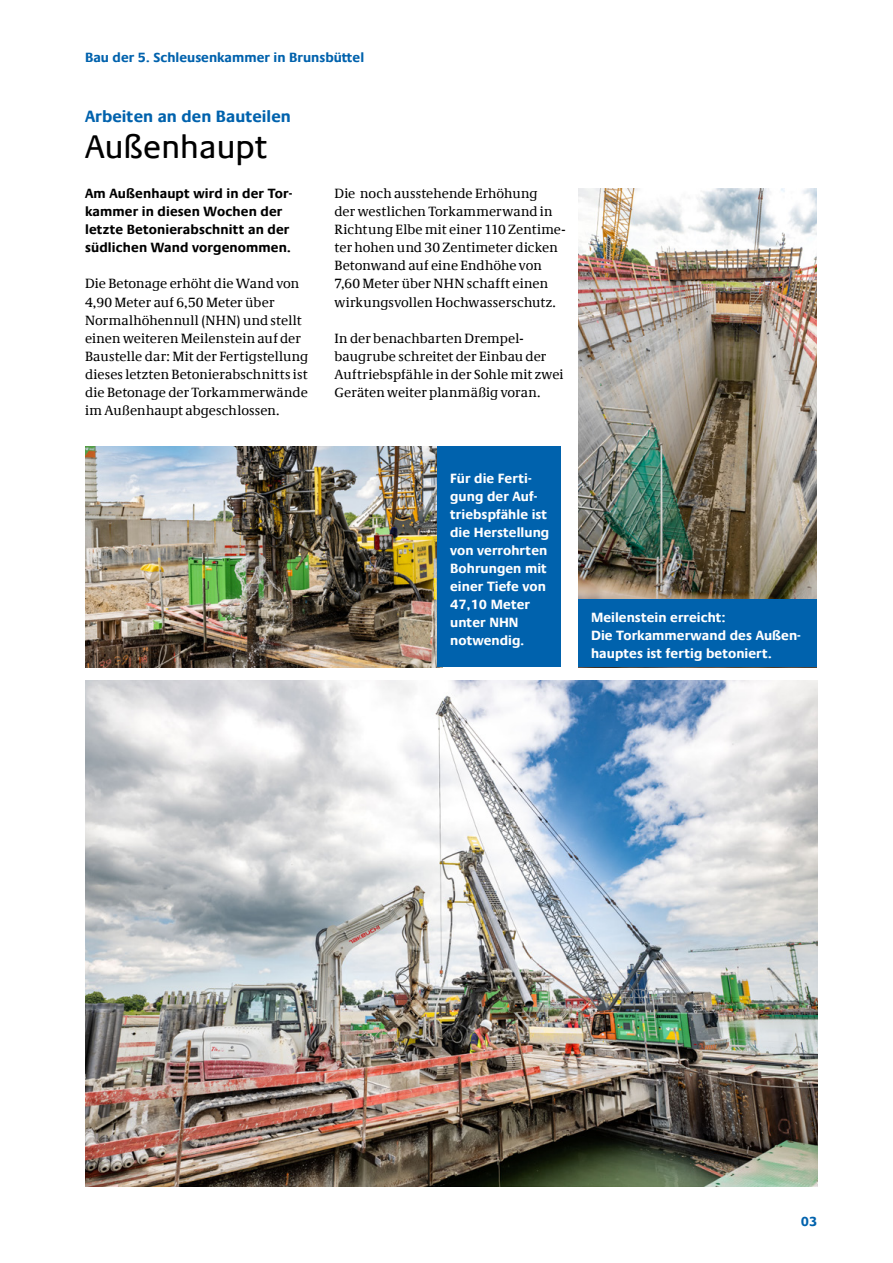
<style>
.page{position:relative;width:893px;height:1263px;background:#fff}
.page>*{position:absolute;margin:0;border:0;box-sizing:border-box;transform-origin:0 0}
.Headline_Innenseiten{font:33px "Praxis Com";letter-spacing:.005em;color:#000}
.Crossline{font:700 16.5px "Praxis Com";letter-spacing:.005em;color:#0062ad}
.Fließtext{font:13.5px/18px "Demos Com";letter-spacing:.01em;color:#000}
.Bildunterschrift{font:700 13.5px/18px "Praxis Com";letter-spacing:.005em;color:#fff}
.Fließtext-2{font:700 13.5px/18px "Praxis Com";letter-spacing:.01em;color:#000}
.Kopfzeile{font:700 13.5px "Praxis Com";color:#0062ad}
.Claim{font:700 13.5px "Praxis Com";color:#0062ad}
</style>
<div class="page">
<img style="left:578px;top:189px;width:238px;height:410px">
<img style="left:85px;top:446px;width:352px;height:221px">
<img style="left:85px;top:681px;width:732px;height:505px">
<div style="left:437px;top:446px;width:124px;height:221px;background:#0062ad"></div>
<div style="left:578px;top:599px;width:238px;height:68px;background:#0062ad"></div>
<p class="Kopfzeile" style="left:85px;top:50px;width:281px">Bau der 5. Schleusenkammer in Brunsbüttel</p>
<p class="Crossline" style="left:85px;top:106px;width:207px">Arbeiten an den Bauteilen</p>
<p class="Headline_Innenseiten" style="left:85px;top:127px;width:184px">Außenhaupt</p>
<p class="Fließtext-2" style="left:85px;top:185px;width:209px">Am Außenhaupt wird in der Tor&shy;kammer in diesen Wochen der letzte Betonierabschnitt an der südlichen Wand vorgenommen.</p>
<p class="Fließtext" style="left:85px;top:275px;width:225px">Die Betonage erhöht die Wand von 4,90 Meter auf 6,50 Meter über Normalhöhennull (NHN) und stellt einen weiteren Meilenstein auf der Baustelle dar: Mit der Fertigstellung dieses letzten Betonierabschnitts ist die Betonage der Torkammerwände im Außenhaupt abgeschlossen.</p>
<p class="Fließtext" style="left:334px;top:185px;width:232px">Die noch ausstehende Erhöhung<br>der westlichen Torkammerwand in Richtung Elbe mit einer 110 Zentime&shy;ter hohen und 30 Zentimeter dicken Betonwand auf eine Endhöhe von 7,60 Meter über NHN schafft einen wirkungsvollen Hochwasserschutz.</p>
<p class="Fließtext" style="left:334px;top:329px;width:231px">In der benachbarten Drempel&shy;baugrube schreitet der Einbau der Auftriebspfähle in der Sohle mit zwei Geräten weiter planmäßig voran.</p>
<p class="Bildunterschrift" style="left:450px;top:470px;width:101px">Für die Ferti&shy;gung der Auf&shy;triebspfähle ist die Herstellung von verrohrten<br>Bohrungen mit einer Tiefe von<br>47,10 Meter unter NHN notwendig.</p>
<p class="Bildunterschrift" style="left:591px;top:608px;width:211px">Meilenstein erreicht:<br>Die Torkammerwand des Außen&shy;hauptes ist fertig betoniert.</p>
<p class="Claim" style="left:801px;top:1213px;width:18px">03</p>
</div>
